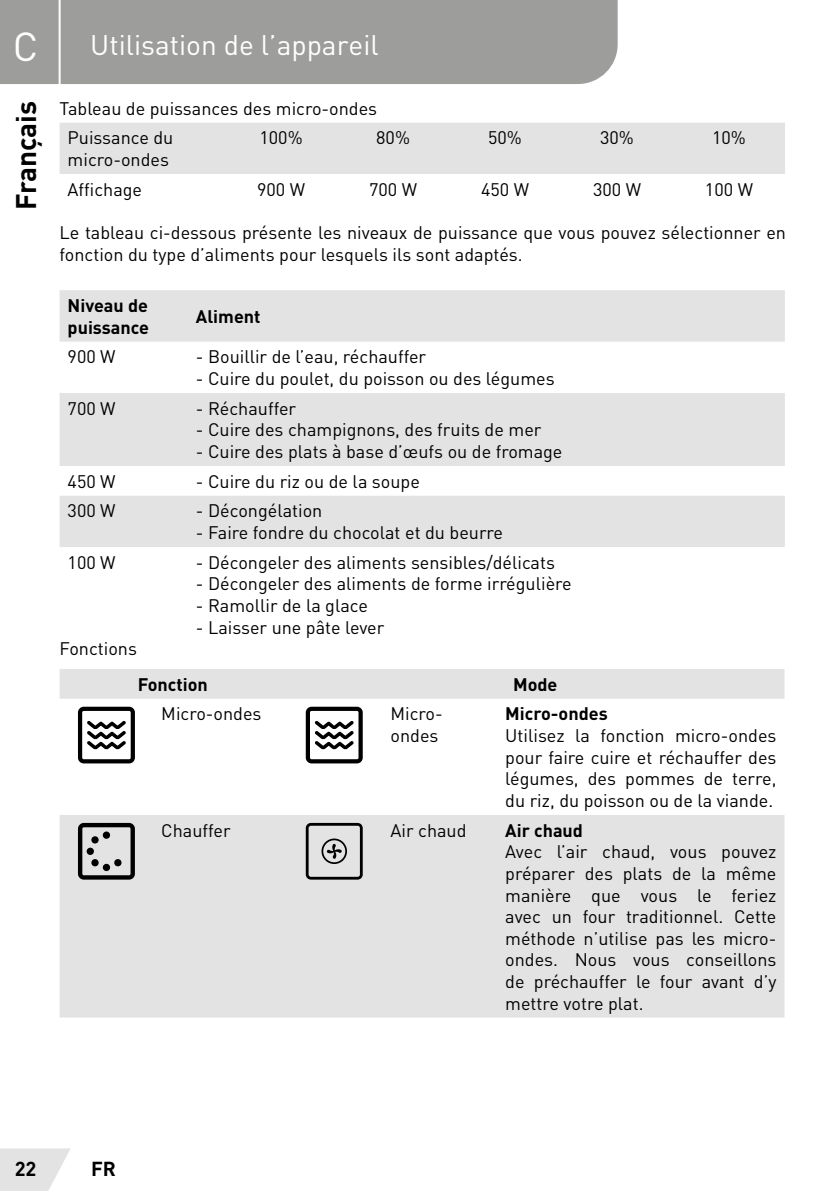
<style>
.page{position:relative;width:823px;height:1191px;background:#fff}
.page>*{position:absolute;margin:0;border:0;box-sizing:border-box;transform-origin:0 0}
.t1{font:40px "DIN";color:#fff}
.t2{font:28px "DIN";color:#fff}
.t3{font:700 28px "DIN Pro";color:#000}
.t4{font:700 20px "DIN Pro";color:#000}
.t5{font:18px/21.6px "DIN Pro";color:#000}
.t6{font:700 18px/21.6px "DIN Pro";color:#000}
</style>
<div class="page">
<svg style="left:0;top:1148px;width:70px;height:43px"></svg>
<div style="left:0;top:0;width:617px;height:84px;background:#9d9d9c"></div>
<hr style="left:59px;top:0;width:2px;height:94px;background:#fff">
<div style="left:60px;top:123px;width:724px;height:51px;background:#e3e3e3"></div>
<svg style="left:60px;top:290px;width:724px;height:257px;fill:#e3e3e3"></svg>
<svg style="left:60px;top:669px;width:724px;height:348px;fill:#e3e3e3"></svg>
<svg style="left:78px;top:706px;width:57px;height:57px"></svg>
<svg style="left:305px;top:706px;width:57px;height:57px"></svg>
<svg style="left:78px;top:823px;width:57px;height:56px;background:#949494"></svg>
<svg style="left:305px;top:823px;width:57px;height:56px;background:#afafaf"></svg>
<h1 class="t1" style="left:13px;top:22px;width:27px">C</h1>
<h2 class="t3" style="left:7px;top:210px;width:111px;rotate:-90deg">Français</h2>
<h2 class="t2" style="left:90px;top:28px;width:290px">Utilisation de l’appareil</h2>
<p class="t5" style="left:68px;top:92px;width:311px;line-height:29.8px;text-indent:-8px">Tableau de puissances des micro-ondes<br>Puissance du</p>
<p class="t5" style="left:68px;top:148px;width:103px">micro-ondes</p>
<p class="t5" style="left:259px;top:126px;width:45px">100%</p>
<p class="t5" style="left:376px;top:126px;width:35px">80%</p>
<p class="t5" style="left:488px;top:126px;width:35px">50%</p>
<p class="t5" style="left:599px;top:126px;width:35px">30%</p>
<p class="t5" style="left:711px;top:126px;width:35px">10%</p>
<p class="t5" style="left:68px;top:178px;width:76px">Affichage</p>
<p class="t5" style="left:257px;top:178px;width:50px">900 W</p>
<p class="t5" style="left:369px;top:178px;width:50px">700 W</p>
<p class="t5" style="left:480px;top:178px;width:50px">450 W</p>
<p class="t5" style="left:592px;top:178px;width:50px">300 W</p>
<p class="t5" style="left:704px;top:178px;width:50px">100 W</p>
<p class="t5" style="left:59px;top:221px;width:727px">Le tableau ci-dessous présente les niveaux de puissance que vous pouvez sélectionner en fonction du type d’aliments pour lesquels ils sont adaptés.</p>
<p class="t6" style="left:68px;top:294px;width:83px">Niveau de puissance</p>
<p class="t6" style="left:196px;top:305px;width:66px">Aliment</p>
<p class="t5" style="left:68px;top:345px;width:50px">900 W</p>
<p class="t5" style="left:196px;top:345px;width:231px">- Bouillir de l’eau, réchauffer</p>
<p class="t5" style="left:196px;top:367px;width:360px">- Cuire du poulet, du poisson ou des légumes</p>
<p class="t5" style="left:68px;top:397px;width:50px">700 W</p>
<p class="t5" style="left:196px;top:397px;width:102px">- Réchauffer</p>
<p class="t5" style="left:196px;top:418px;width:347px">- Cuire des champignons, des fruits de mer</p>
<p class="t5" style="left:196px;top:440px;width:368px">- Cuire des plats à base d’œufs ou de fromage</p>
<p class="t5" style="left:68px;top:470px;width:50px">450 W</p>
<p class="t5" style="left:196px;top:470px;width:225px">- Cuire du riz ou de la soupe</p>
<p class="t5" style="left:68px;top:499px;width:50px">300 W</p>
<p class="t5" style="left:196px;top:499px;width:128px">- Décongélation</p>
<p class="t5" style="left:196px;top:521px;width:308px">- Faire fondre du chocolat et du beurre</p>
<p class="t5" style="left:68px;top:551px;width:50px">100 W</p>
<p class="t5" style="left:196px;top:551px;width:360px">- Décongeler des aliments sensibles/délicats</p>
<p class="t5" style="left:196px;top:572px;width:377px">- Décongeler des aliments de forme irrégulière</p>
<p class="t5" style="left:196px;top:594px;width:173px">- Ramollir de la glace</p>
<p class="t5" style="left:196px;top:615px;width:190px">- Laisser une pâte lever</p>
<p class="t5" style="left:60px;top:637px;width:79px">Fonctions</p>
<p class="t6" style="left:138px;top:672px;width:72px">Fonction</p>
<p class="t6" style="left:512px;top:672px;width:46px">Mode</p>
<p class="t5" style="left:161px;top:702px;width:102px">Micro-ondes</p>
<p class="t5" style="left:390px;top:702px;width:54px">Micro&shy;ondes</p>
<p class="t6" style="left:505px;top:702px;width:104px">Micro-ondes</p>
<p class="t5" style="left:505px;top:724px;width:272px;text-align:justify">Utilisez la fonction micro-ondes pour faire cuire et réchauffer des légumes, des pommes de terre, du riz, du poisson ou de la viande.</p>
<p class="t5" style="left:161px;top:818px;width:71px">Chauffer</p>
<p class="t5" style="left:390px;top:818px;width:77px">Air chaud</p>
<p class="t6" style="left:505px;top:818px;width:79px">Air chaud</p>
<p class="t5" style="left:505px;top:840px;width:272px;text-align:justify">Avec l’air chaud, vous pouvez préparer des plats de la même manière que vous le feriez avec un four traditionnel. Cette méthode n’utilise pas les micro&shy;ondes. Nous vous conseillons de préchauffer le four avant d’y mettre votre plat.</p>
<p class="t4" style="left:15px;top:1155px;width:23px">22</p>
<p class="t4" style="left:91px;top:1155px;width:26px">FR</p>
</div>
